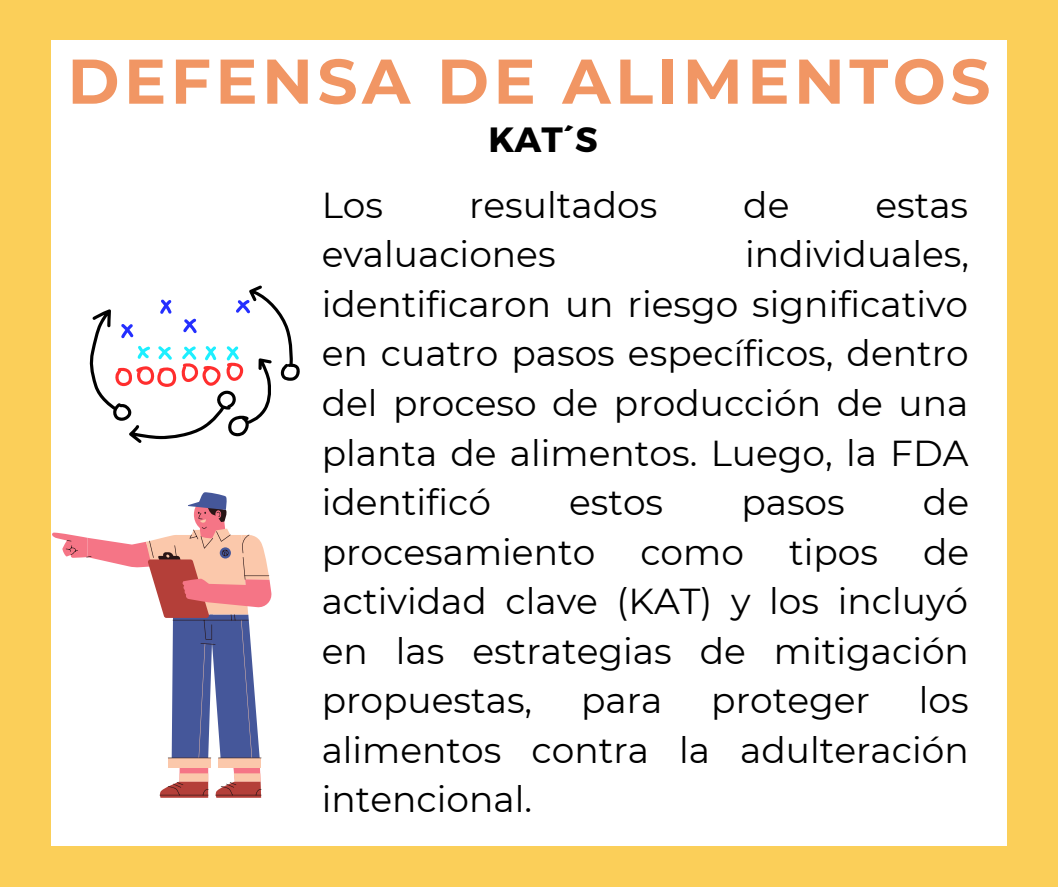
<style>
.page{position:relative;width:1058px;height:887px;background:#fff}
.page>*{position:absolute;margin:0;border:0;box-sizing:border-box;transform-origin:0 0}
.t1{font:700 63px "Montserrat";letter-spacing:.07em;color:#f19664}
.t2{font:36px/49.5px "Montserrat";color:#000;text-align:justify}
.t3{font:700 34.95px "Montserrat";color:#000}
</style>
<div class="page">
<div style="left:0;top:0;width:1057px;height:886px;background:#fbcf59"></div>
<div style="left:51px;top:40px;width:955px;height:806px;background:#fff"></div>
<svg style="left:89px;top:285px;width:211px;height:158px"></svg>
<svg style="left:52px;top:492px;width:219px;height:305px"></svg>
<div style="left:179px;top:773px;width:29px;height:8px;background:#fbc8ab"></div>
<h1 class="t1" style="left:67px;top:43px;width:924px">DEFENSA DE ALIMENTOS</h1>
<p class="t3" style="left:488px;top:117px;width:111px">KAT´S</p>
<p class="t2" style="left:322px;top:180px;width:63px">Los</p>
<p class="t2" style="left:469px;top:180px;width:190px">resultados</p>
<p class="t2" style="left:743px;top:180px;width:48px">de</p>
<p class="t2" style="left:875px;top:180px;width:94px">estas</p>
<p class="t2" style="left:322px;top:230px;width:235px">evaluaciones</p>
<p class="t2" style="left:322px;top:230px;width:649px;text-indent:423px">individuales, identificaron un riesgo significativo en cuatro pasos específicos, dentro del proceso de producción de una planta de alimentos. Luego, la FDA identificó</p>
<p class="t2" style="left:367px;top:273px;width:669px;text-align:right">s en el plan de<br>tos se puede hacer uso de diferentes</p>
<p class="t2" style="left:569px;top:477px;width:96px">estos</p>
<p class="t2" style="left:741px;top:477px;width:105px">pasos</p>
<p class="t2" style="left:922px;top:477px;width:48px">de</p>
<p class="t2" style="left:322px;top:527px;width:275px">procesamiento</p>
<p class="t2" style="left:640px;top:527px;width:105px">como</p>
<p class="t2" style="left:789px;top:527px;width:90px">tipos</p>
<p class="t2" style="left:322px;top:527px;width:649px;text-indent:601px">de actividad clave (KAT) y los incluyó en las estrategias de mitigación propuestas,</p>
<p class="t2" style="left:322px;top:675px;width:648px;text-indent:597px">los alimentos contra la adulteración intencional.</p>
<p class="t2" style="left:581px;top:675px;width:83px">para</p>
<p class="t2" style="left:711px;top:675px;width:160px">proteger</p>
</div>
